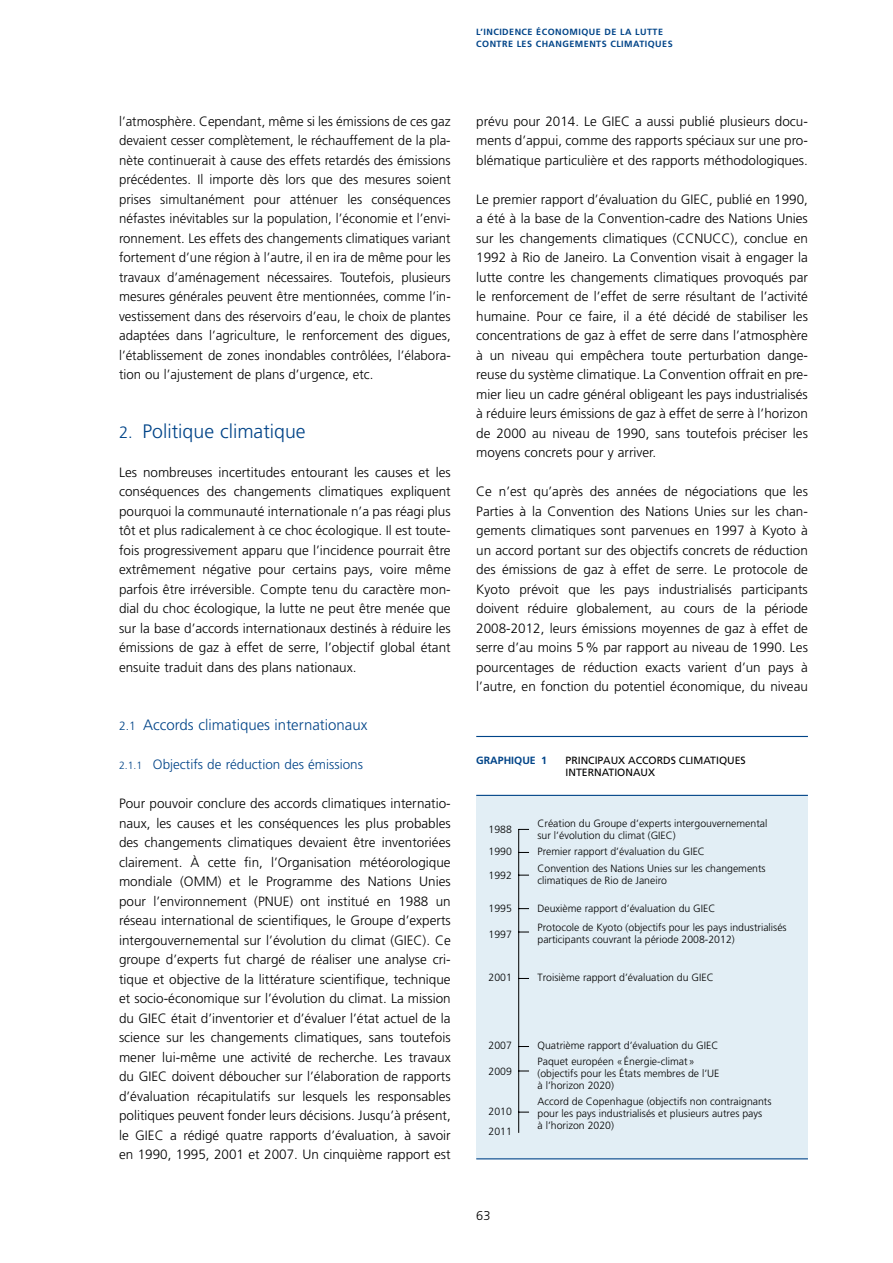
<style>
.page{position:relative;width:893px;height:1263px;background:#fff}
.page>*{position:absolute;margin:0;border:0;box-sizing:border-box;transform-origin:0 0}
.t1{font:300 19.5px "Frutiger LT";color:#048}
.t2{font:300 15px "Frutiger LT";color:#048}
.t3{font:300 13.5px/19.5px "Frutiger LT";color:#000;text-align:justify}
.t4{font:300 13.5px "Frutiger LT";color:#048}
.t5{font:300 12.75px "Frutiger LT";color:#000}
.t6{font:300 10.5px/12px "Frutiger LT";color:#000}
.t7{font:10.5px/12px "Frutiger LT";color:#000}
.t8{font:700 10.5px "Frutiger LT";color:#048}
.t9{font:700 9px/12px "Frutiger LT";letter-spacing:.05em;color:#048}
.s1{font-size:16.5px}
.s2{font-size:12px}
.s3{font-size:10.5px}
</style>
<div class="page">
<div style="left:476px;top:795px;width:332px;height:364px;background:#e2eef5"></div>
<hr style="left:476px;top:1158px;width:332px;height:1px;background:#048">
<hr style="left:476px;top:736px;width:332px;height:1px;background:#048">
<hr style="left:476px;top:795px;width:332px;height:1px;background:#048">
<hr style="left:518px;top:829px;width:1px;height:304px;background:#000">
<p class="t9" style="left:476px;top:26px;width:198px">L’INCIDENCE ÉCONOMIQUE DE LA LUTTE<br>CONTRE LES CHANGEMENTS CLIMATIQUES</p>
<p class="t3" style="left:119px;top:112px;width:333px">l’atmosphère. Cependant, même si les émissions de ces gaz devaient cesser complètement, le réchauffement de la pla&shy;nète continuerait à cause des effets retardés des émissions précédentes. Il importe dès lors que des mesures soient prises simultanément pour atténuer les conséquences néfastes inévitables sur la population, l’économie et l’envi&shy;ronnement. Les effets des changements climatiques variant fortement d’une région à l’autre, il en ira de même pour les travaux d’aménagement nécessaires. Toutefois, plusieurs mesures générales peuvent être mentionnées, comme l’in&shy;vestissement dans des réservoirs d’eau, le choix de plantes adaptées dans l’agriculture, le renforcement des digues, l’établissement de zones inondables contrôlées, l’élabora&shy;tion ou l’ajustement de plans d’urgence, etc.</p>
<h1 class="t1" style="left:119px;top:420px;width:188px"><span class="s1">2.</span> Politique climatique</h1>
<p class="t3" style="left:119px;top:463px;width:333px">Les nombreuses incertitudes entourant les causes et les conséquences des changements climatiques expliquent pourquoi la communauté internationale n’a pas réagi plus tôt et plus radicalement à ce choc écologique. Il est toute&shy;fois progressivement apparu que l’incidence pourrait être extrêmement négative pour certains pays, voire même parfois être irréversible. Compte tenu du caractère mon&shy;dial du choc écologique, la lutte ne peut être menée que sur la base d’accords internationaux destinés à réduire les émissions de gaz à effet de serre, l’objectif global étant ensuite traduit dans des plans nationaux.</p>
<p class="t2" style="left:119px;top:717px;width:250px"><span class="s2">2.1</span> Accords climatiques internationaux</p>
<p class="t4" style="left:119px;top:757px;width:245px"><span class="s3">2.1.1</span> Objectifs de réduction des émissions</p>
<p class="t3" style="left:119px;top:794px;width:333px">Pour pouvoir conclure des accords climatiques internatio&shy;naux, les causes et les conséquences les plus probables des changements climatiques devaient être inventoriées clairement. À cette fin, l’Organisation météorologique mondiale (OMM) et le Programme des Nations Unies pour l’environnement (PNUE) ont institué en 1988 un réseau international de scientifiques, le Groupe d’experts intergouvernemental sur l’évolution du climat (GIEC). Ce groupe d’experts fut chargé de réaliser une analyse cri&shy;tique et objective de la littérature scientifique, technique et socio-économique sur l’évolution du climat. La mission du GIEC était d’inventorier et d’évaluer l’état actuel de la science sur les changements climatiques, sans toutefois mener lui-même une activité de recherche. Les travaux du GIEC doivent déboucher sur l’élaboration de rapports d’évaluation récapitulatifs sur lesquels les responsables politiques peuvent fonder leurs décisions. Jusqu’à présent, le GIEC a rédigé quatre rapports d’évaluation, à savoir en 1990, 1995, 2001 et 2007. Un cinquième rapport est</p>
<p class="t3" style="left:476px;top:111px;width:333px">prévu pour 2014. Le GIEC a aussi publié plusieurs docu&shy;ments d’appui, comme des rapports spéciaux sur une pro&shy;blématique particulière et des rapports méthodologiques.</p>
<p class="t3" style="left:476px;top:189px;width:333px">Le premier rapport d’évaluation du GIEC, publié en 1990, a été à la base de la Convention-cadre des Nations Unies sur les changements climatiques (CCNUCC), conclue en 1992 à Rio de Janeiro. La Convention visait à engager la lutte contre les changements climatiques provoqués par le renforcement de l’effet de serre résultant de l’activité humaine. Pour ce faire, il a été décidé de stabiliser les concentrations de gaz à effet de serre dans l’atmosphère à un niveau qui empêchera toute perturbation dange&shy;reuse du système climatique. La Convention offrait en pre&shy;mier lieu un cadre général obligeant les pays industrialisés à réduire leurs émissions de gaz à effet de serre à l’horizon de 2000 au niveau de 1990, sans toutefois préciser les moyens concrets pour y arriver.</p>
<p class="t3" style="left:476px;top:482px;width:333px">Ce n’est qu’après des années de négociations que les Parties à la Convention des Nations Unies sur les chan&shy;gements climatiques sont parvenues en 1997 à Kyoto à un accord portant sur des objectifs concrets de réduction des émissions de gaz à effet de serre. Le protocole de Kyoto prévoit que les pays industrialisés participants doivent réduire globalement, au cours de la période 2008-2012, leurs émissions moyennes de gaz à effet de serre d’au moins 5% par rapport au niveau de 1990. Les pourcentages de réduction exacts varient d’un pays à l’autre, en fonction du potentiel économique, du niveau</p>
<p class="t8" style="left:476px;top:754px;width:72px">GRAPHIQUE 1</p>
<p class="t7" style="left:566px;top:754px;width:181px">PRI NCI PAUX ACCORDS CLI MATIQUES<br>I NTERNATI ONAUX</p>
<p class="t6" style="left:489px;top:819px;width:25px;line-height:22px">1988<br>1990</p>
<p class="t6" style="left:489px;top:869px;width:25px">1992</p>
<p class="t6" style="left:489px;top:902px;width:25px">1995</p>
<p class="t6" style="left:489px;top:928px;width:25px">1997</p>
<p class="t6" style="left:489px;top:972px;width:25px">2001</p>
<p class="t6" style="left:489px;top:1039px;width:25px">2007</p>
<p class="t6" style="left:489px;top:1065px;width:25px">2009</p>
<p class="t6" style="left:489px;top:1101px;width:25px;line-height:20px">2010<br>2011</p>
<p class="t6" style="left:537px;top:817px;width:231px">Création du Groupe d’experts intergouvernemental sur l’évolution du climat (GIEC)</p>
<p class="t6" style="left:537px;top:843px;width:230px;line-height:16.8px">Premier rapport d’évaluation du GIEC<br>Convention des Nations Unies sur les changements</p>
<p class="t6" style="left:537px;top:875px;width:131px">climatiques de Rio de Janeiro</p>
<p class="t6" style="left:537px;top:898px;width:251px;line-height:19.5px">Deuxième rapport d’évaluation du GIEC<br>Protocole de Kyoto (objectifs pour les pays industrialisés</p>
<p class="t6" style="left:537px;top:934px;width:199px">participants couvrant la période 2008-2012)</p>
<p class="t6" style="left:537px;top:972px;width:178px">Troisième rapport d’évaluation du GIEC</p>
<p class="t6" style="left:537px;top:1037px;width:182px;line-height:16px">Quatrième rapport d’évaluation du GIEC<br>Paquet européen «Énergie-climat»</p>
<p class="t6" style="left:537px;top:1067px;width:184px">(objectifs pour les États membres de l’UE à l’horizon 2020)</p>
<p class="t6" style="left:537px;top:1095px;width:235px">Accord de Copenhague (objectifs non contraignants pour les pays industrialisés et plusieurs autres pays<br>à l’horizon 2020)</p>
<p class="t5" style="left:476px;top:1209px;width:16px">63</p>
</div>
